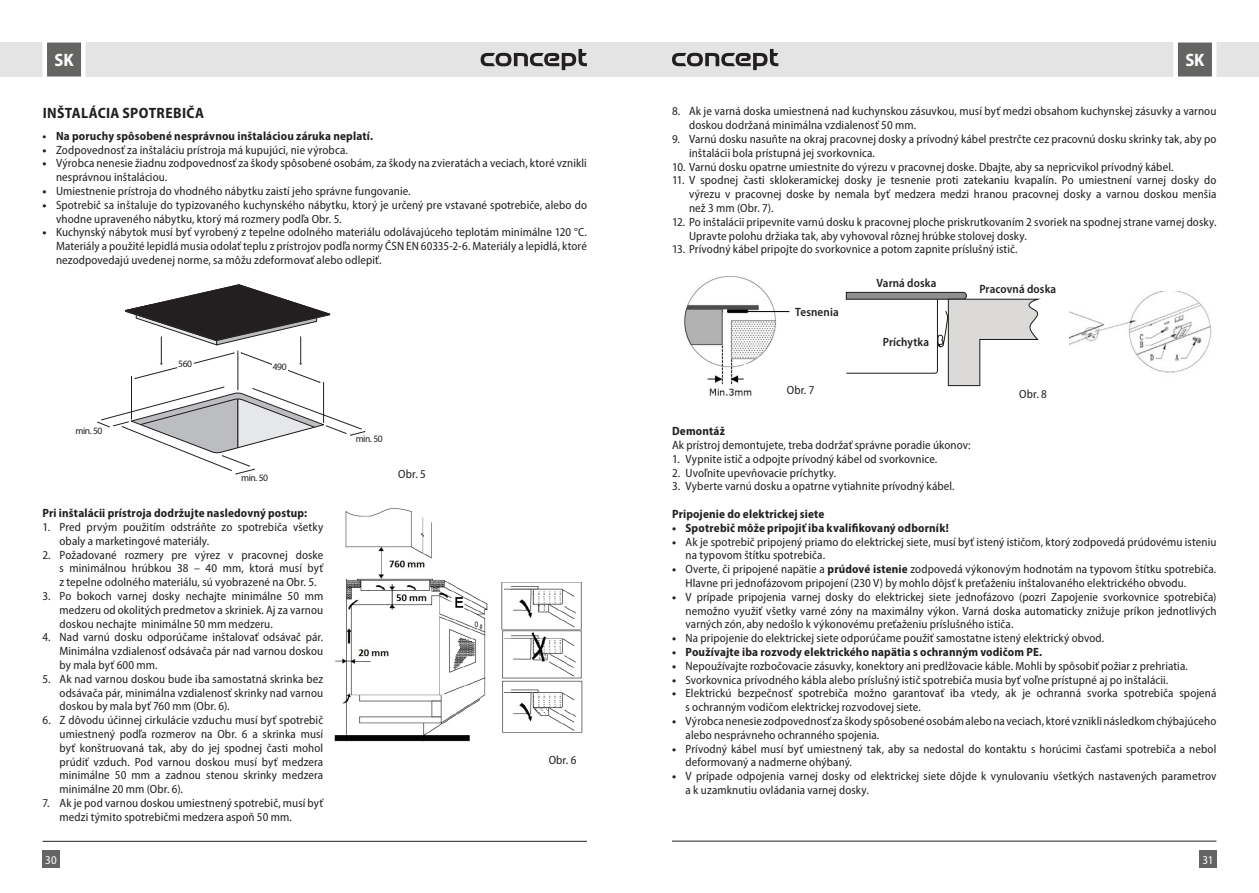
<style>
.page{position:relative;width:1259px;height:893px;background:#fff}
.page>*{position:absolute;margin:0;border:0;box-sizing:border-box;transform-origin:0 0}
.t1{font:700 semi-condensed 18px "Myriad Pro";color:#fff}
.t2{font:700 semi-condensed 15px "Myriad Pro";letter-spacing:.02em;color:#231f20}
.t3{font:semi-condensed 12px/13.8px "Myriad Pro";letter-spacing:.01em;color:#231f20}
.t4{font:700 semi-condensed 12px "Myriad Pro";letter-spacing:.015em;color:#231f20}
.t5{font:600 semi-condensed 12px "Myriad Pro";letter-spacing:.01em;color:#231f20}
.t6{font:semi-condensed 12px "Myriad Pro";color:#fff}
.t7{font:9.75px "Myriad Pro";letter-spacing:-.055em;color:#231f20}
.s1{font-weight:700;font-stretch:normal}
.s2{font-stretch:normal}
.s3{font-weight:700}
</style>
<div class="page">
<div style="left:629px;top:43px;width:630px;height:34px;background:#e4e4e4"></div>
<div style="left:0;top:43px;width:629px;height:34px;background:#e4e4e4"></div>
<div style="left:43px;top:850px;width:17px;height:17px;background:#646463"></div>
<div style="left:1199px;top:850px;width:17px;height:17px;background:#646463"></div>
<svg style="left:1171px;top:42px;width:47px;height:35px;background:#8f8f8e"></svg>
<svg style="left:40px;top:42px;width:48px;height:35px;background:#919190"></svg>
<hr style="left:672px;top:841px;width:544px;height:1px;background:#231f20">
<hr style="left:43px;top:841px;width:544px;height:1px;background:#231f20">
<svg style="left:480px;top:49px;width:107px;height:21px"></svg>
<svg style="left:672px;top:49px;width:106px;height:21px"></svg>
<img style="left:334px;top:508px;width:249px;height:234px">
<svg style="left:97px;top:284px;width:268px;height:191px"></svg>
<hr style="left:131px;top:376px;width:1px;height:43px;background:#231f20">
<hr style="left:323px;top:382px;width:1px;height:41px;background:#231f20">
<hr style="left:238px;top:351px;width:1px;height:39px;background:#231f20">
<img style="left:1069px;top:292px;width:143px;height:81px">
<img style="left:684px;top:276px;width:106px;height:120px">
<svg style="left:845px;top:291px;width:194px;height:96px"></svg>
<svg style="left:846px;top:292px;width:192px;height:94px"></svg>
<div style="left:975px;top:282px;width:94px;height:13px;background:#fff"></div>
<div style="left:879px;top:334px;width:54px;height:14px;background:#fff"></div>
<h1 class="t1" style="left:54px;top:48px;width:21px">SK</h1>
<h1 class="t1" style="left:1185px;top:48px;width:21px">SK</h1>
<p class="t2" style="left:43px;top:103px;width:163px">INŠTALÁCIA SPOTREBIČA</p>
<p class="t4" style="left:43px;top:128px;width:332px">• Na poruchy spôsobené nesprávnou inštaláciou záruka neplatí.</p>
<p class="t3" style="left:43px;top:143px;width:307px"><span class="s1">•</span> Zodpovednosť za inštaláciu prístroja má kupujúci, nie výrobca.</p>
<p class="t3" style="left:56px;top:156px;width:532px;text-indent:-14px"><span class="s1">•</span> Výrobca nenesie žiadnu zodpovednosť za škody spôsobené osobám, za škody na zvieratách a veciach, ktoré vznikli nesprávnou inštaláciou.</p>
<p class="t3" style="left:43px;top:184px;width:370px"><span class="s1">•</span> Umiestnenie prístroja do vhodného nábytku zaistí jeho správne fungovanie.</p>
<p class="t3" style="left:56px;top:198px;width:532px;text-indent:-14px"><span class="s1">•</span> Spotrebič sa inštaluje do typizovaného kuchynského nábytku, ktorý je určený pre vstavané spotrebiče, alebo do vhodne upraveného nábytku, ktorý má rozmery podľa Obr. 5.</p>
<p class="t3" style="left:56px;top:225px;width:532px;text-align:justify;text-indent:-14px"><span class="s1">•</span> Kuchynský nábytok musí byť vyrobený z tepelne odolného materiálu odolávajúceho teplotám minimálne 120 °C.<br>Materiály a použité lepidlá musia odolať teplu z prístrojov podľa normy ČSN EN 60335-2-6. Materiály a lepidlá, ktoré nezodpovedajú uvedenej norme, sa môžu zdeformovať alebo odlepiť.</p>
<p class="t3" style="left:689px;top:104px;width:529px;text-indent:-17px">8. Ak je varná doska umiestnená nad kuchynskou zásuvkou, musí byť medzi obsahom kuchynskej zásuvky a varnou doskou dodržaná minimálna vzdialenosť 50 mm.</p>
<p class="t3" style="left:689px;top:132px;width:529px;text-indent:-17px">9. Varnú dosku nasuňte na okraj pracovnej dosky a prívodný kábel prestrčte cez pracovnú dosku skrinky tak, aby po inštalácii bola prístupná jej svorkovnica.</p>
<p class="t3" style="left:672px;top:159px;width:503px">10. Varnú dosku opatrne umiestnite do výrezu v pracovnej doske. Dbajte, aby sa nepricvikol prívodný kábel.</p>
<p class="t3" style="left:689px;top:173px;width:529px;text-align:justify;text-indent:-17px">11. V spodnej časti sklokeramickej dosky je tesnenie proti zatekaniu kvapalín. Po umiestnení varnej dosky do výrezu v pracovnej doske by nemala byť medzera medzi hranou pracovnej dosky a varnou doskou menšia než 3 mm (Obr. 7).</p>
<p class="t3" style="left:689px;top:215px;width:529px;text-indent:-17px">12. Po inštalácii pripevnite varnú dosku k pracovnej ploche priskrutkovaním 2 svoriek na spodnej strane varnej dosky.<br>Upravte polohu držiaka tak, aby vyhovoval rôznej hrúbke stolovej dosky.</p>
<p class="t3" style="left:672px;top:242px;width:347px">13. Prívodný kábel pripojte do svorkovnice a potom zapnite príslušný istič.</p>
<p class="t7" style="left:76px;top:424px;width:28px">min. 50</p>
<p class="t7" style="left:178px;top:358px;width:15px">560</p>
<p class="t7" style="left:273px;top:360px;width:15px">490</p>
<p class="t7" style="left:241px;top:472px;width:28px">min. 50</p>
<p class="t4" style="left:43px;top:505px;width:266px">Pri inštalácii prístroja dodržujte nasledovný postup:</p>
<p class="t3" style="left:60px;top:520px;width:265px;text-indent:-17px">1. Pred prvým použitím odstráňte zo spotrebiča všetky obaly a marketingové materiály.</p>
<p class="t3" style="left:60px;top:547px;width:265px;text-align:justify;text-indent:-17px">2. Požadované rozmery pre výrez v pracovnej doske s minimálnou hrúbkou 38 – 40 mm, ktorá musí byť z tepelne odolného materiálu, sú vyobrazené na Obr. 5.</p>
<p class="t3" style="left:60px;top:589px;width:265px;text-align:justify;text-indent:-17px">3. Po bokoch varnej dosky nechajte minimálne 50 mm medzeru od okolitých predmetov a skriniek. Aj za varnou doskou nechajte minimálne 50 mm medzeru.</p>
<p class="t3" style="left:60px;top:630px;width:265px;text-align:justify;text-indent:-17px">4. Nad varnú dosku odporúčame inštalovať odsávač pár.<br>Minimálna vzdialenosť odsávača pár nad varnou doskou by mala byť 600 mm.</p>
<p class="t3" style="left:60px;top:672px;width:265px;text-align:justify;text-indent:-17px">5. Ak nad varnou doskou bude iba samostatná skrinka bez odsávača pár, minimálna vzdialenosť skrinky nad varnou doskou by mala byť 760 mm (Obr. 6).</p>
<p class="t3" style="left:60px;top:713px;width:265px;text-align:justify;text-indent:-17px">6. Z dôvodu účinnej cirkulácie vzduchu musí byť spotrebič umiestnený podľa rozmerov na Obr. 6 a skrinka musí byť konštruovaná tak, aby do jej spodnej časti mohol prúdiť vzduch. Pod varnou doskou musí byť medzera minimálne 50 mm a zadnou stenou skrinky medzera minimálne 20 mm (Obr. 6).</p>
<p class="t3" style="left:60px;top:796px;width:265px;text-indent:-17px">7. Ak je pod varnou doskou umiestnený spotrebič, musí byť medzi týmito spotrebičmi medzera aspoň 50 mm.</p>
<p class="t7" style="left:356px;top:433px;width:28px">min. 50</p>
<p class="t3" style="left:398px;top:466px;width:29px">Obr. 5</p>
<p class="t3" style="left:549px;top:753px;width:29px">Obr. 6</p>
<p class="t5" style="left:795px;top:304px;width:45px">Tesnenia</p>
<p class="t3" style="left:787px;top:383px;width:29px">Obr. 7</p>
<p class="t5" style="left:876px;top:276px;width:62px">Varná doska</p>
<p class="t5" style="left:882px;top:334px;width:48px">Príchytka</p>
<p class="t5" style="left:979px;top:281px;width:78px">Pracovná doska</p>
<p class="t3" style="left:1019px;top:387px;width:29px">Obr. 8</p>
<p class="t4" style="left:672px;top:423px;width:54px">Demontáž</p>
<p class="t3" style="left:672px;top:438px;width:300px">Ak prístroj demontujete, treba dodržať správne poradie úkonov:</p>
<p class="t3" style="left:672px;top:452px;width:267px">1. Vypnite istič a odpojte prívodný kábel od svorkovnice.</p>
<p class="t3" style="left:672px;top:465px;width:166px">2. Uvoľnite upevňovacie príchytky.</p>
<p class="t3" style="left:672px;top:479px;width:284px">3. Vyberte varnú dosku a opatrne vytiahnite prívodný kábel.</p>
<p class="t4" style="left:672px;top:506px;width:154px">Pripojenie do elektrickej siete</p>
<p class="t4" style="left:672px;top:520px;width:278px"><span class="s2">•</span> Spotrebič môže pripojiť iba kvalifikovaný odborník!</p>
<p class="t3" style="left:685px;top:534px;width:532px;text-indent:-14px"><span class="s1">•</span> Ak je spotrebič pripojený priamo do elektrickej siete, musí byť istený ističom, ktorý zodpovedá prúdovému isteniu na typovom štítku spotrebiča.</p>
<p class="t3" style="left:685px;top:562px;width:532px;text-indent:-13px"><span class="s1">•</span> Overte, či pripojené napätie a <span class="s3">prúdové istenie</span> zodpovedá výkonovým hodnotám na typovom štítku spotrebiča.<br>Hlavne pri jednofázovom pripojení (230 V) by mohlo dôjsť k preťaženiu inštalovaného elektrického obvodu.</p>
<p class="t3" style="left:685px;top:590px;width:532px;text-align:justify;text-indent:-14px"><span class="s1">•</span> V prípade pripojenia varnej dosky do elektrickej siete jednofázovo (pozri Zapojenie svorkovnice spotrebiča) nemožno využiť všetky varné zóny na maximálny výkon. Varná doska automaticky znižuje príkon jednotlivých varných zón, aby nedošlo k výkonovému preťaženiu príslušného ističa.</p>
<p class="t3" style="left:672px;top:631px;width:434px"><span class="s1">•</span> Na pripojenie do elektrickej siete odporúčame použiť samostatne istený elektrický obvod.</p>
<p class="t4" style="left:672px;top:644px;width:372px"><span class="s2">•</span> Používajte iba rozvody elektrického napätia s ochranným vodičom PE.</p>
<p class="t3" style="left:672px;top:659px;width:517px"><span class="s1">•</span> Nepoužívajte rozbočovacie zásuvky, konektory ani predlžovacie káble. Mohli by spôsobiť požiar z prehriatia.</p>
<p class="t3" style="left:672px;top:672px;width:498px"><span class="s1">•</span> Svorkovnica prívodného kábla alebo príslušný istič spotrebiča musia byť voľne prístupné aj po inštalácii.</p>
<p class="t3" style="left:685px;top:686px;width:532px;text-indent:-14px"><span class="s1">•</span> Elektrickú bezpečnosť spotrebiča možno garantovať iba vtedy, ak je ochranná svorka spotrebiča spojená s ochranným vodičom elektrickej rozvodovej siete.</p>
<p class="t3" style="left:685px;top:714px;width:532px;text-indent:-14px"><span class="s1">•</span> Výrobca nenesie zodpovednosť za škody spôsobené osobám alebo na veciach, ktoré vznikli následkom chýbajúceho alebo nesprávneho ochranného spojenia.</p>
<p class="t3" style="left:685px;top:741px;width:532px;text-indent:-14px"><span class="s1">•</span> Prívodný kábel musí byť umiestnený tak, aby sa nedostal do kontaktu s horúcimi časťami spotrebiča a nebol deformovaný a nadmerne ohýbaný.</p>
<p class="t3" style="left:685px;top:769px;width:532px;text-indent:-14px"><span class="s1">•</span> V prípade odpojenia varnej dosky od elektrickej siete dôjde k vynulovaniu všetkých nastavených parametrov a k uzamknutiu ovládania varnej dosky.</p>
<p class="t6" style="left:45px;top:852px;width:13px">30</p>
<p class="t6" style="left:1202px;top:852px;width:12px">31</p>
</div>
